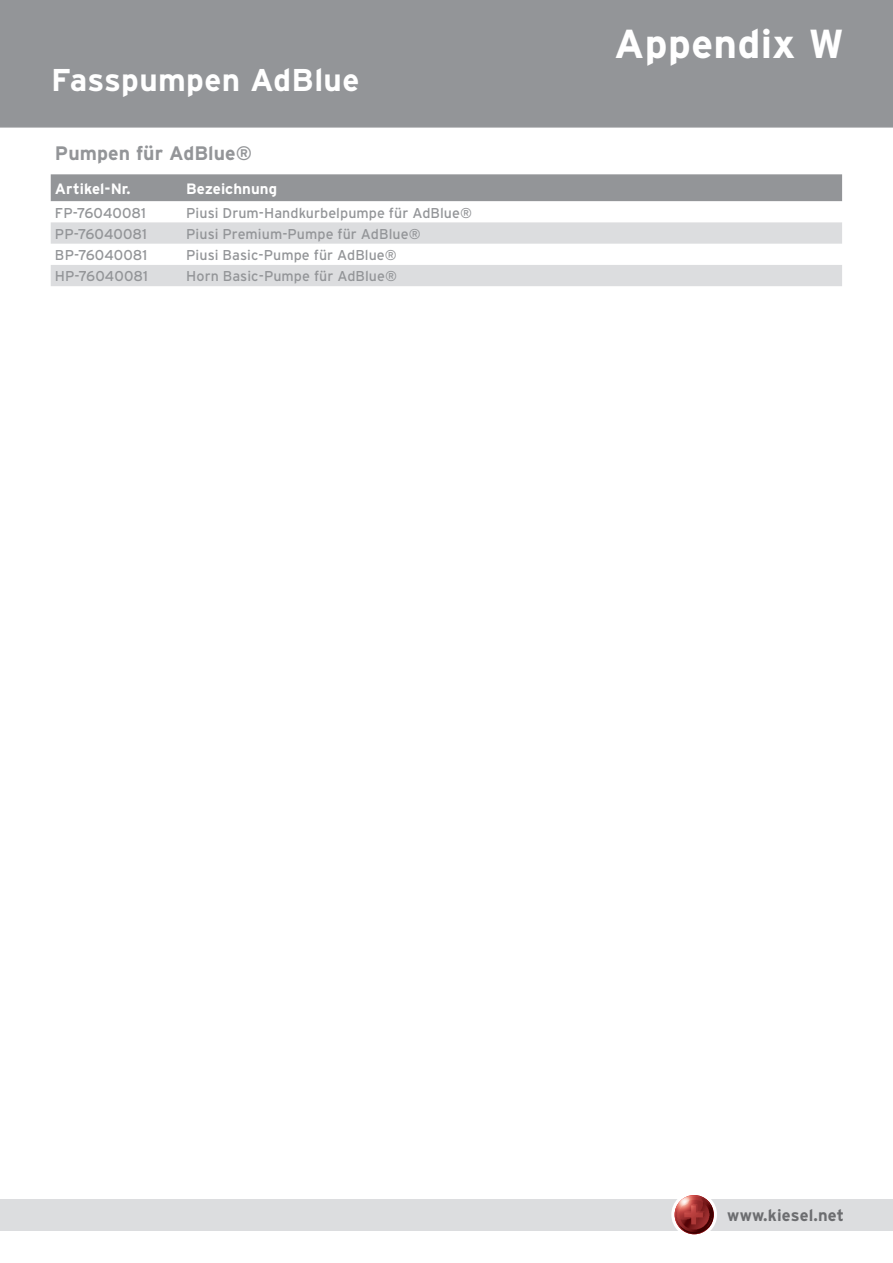
<style>
.page{position:relative;width:893px;height:1263px;background:#fff}
.page>*{position:absolute;margin:0;border:0;box-sizing:border-box;transform-origin:0 0}
.t1{font:700 40.5px "Interstate";letter-spacing:.01em;color:#fff}
.t2{font:700 31.5px "Interstate";letter-spacing:.01em;color:#fff}
.t3{font:700 19.5px "Interstate";letter-spacing:.005em;color:#939598}
.t4{font:700 16.5px "Interstate";letter-spacing:.01em;color:#6c6d70}
.t5{font:700 15px "Interstate";letter-spacing:.005em;color:#fff}
.t6{font:14.25px "Interstate";letter-spacing:.005em;color:#939598}
</style>
<div class="page">
<div style="left:0;top:0;width:893px;height:128px;background:#939598"></div>
<div style="left:0;top:1199px;width:893px;height:32px;background:#dcdddf"></div>
<svg style="left:671px;top:1192px;width:46px;height:45px"></svg>
<img style="left:675px;top:1195px;width:39px;height:39px;border-radius:20px">
<div style="left:51px;top:174px;width:791px;height:27px;background:#939598"></div>
<svg style="left:51px;top:222px;width:791px;height:64px;fill:#dcdddf"></svg>
<h2 class="t2" style="left:51px;top:63px;width:310px">Fasspumpen AdBlue</h2>
<h3 class="t3" style="left:55px;top:143px;width:199px">Pumpen für AdBlue®</h3>
<p class="t5" style="left:55px;top:180px;width:77px">Artikel-Nr.</p>
<p class="t5" style="left:186px;top:180px;width:92px">Bezeichnung</p>
<p class="t6" style="left:55px;top:205px;width:93px">FP-76040081</p>
<p class="t6" style="left:186px;top:205px;width:287px">Piusi Drum-Handkurbelpumpe für AdBlue®</p>
<p class="t6" style="left:55px;top:226px;width:94px">PP-76040081</p>
<p class="t6" style="left:186px;top:226px;width:236px">Piusi Premium-Pumpe für AdBlue®</p>
<p class="t6" style="left:55px;top:247px;width:94px">BP-76040081</p>
<p class="t6" style="left:186px;top:247px;width:212px">Piusi Basic-Pumpe für AdBlue®</p>
<p class="t6" style="left:55px;top:268px;width:94px">HP-76040081</p>
<p class="t6" style="left:186px;top:268px;width:212px">Horn Basic-Pumpe für AdBlue®</p>
<h1 class="t1" style="left:614px;top:21px;width:231px">Appendix W</h1>
<p class="t4" style="left:727px;top:1206px;width:118px">www.kiesel.net</p>
</div>
